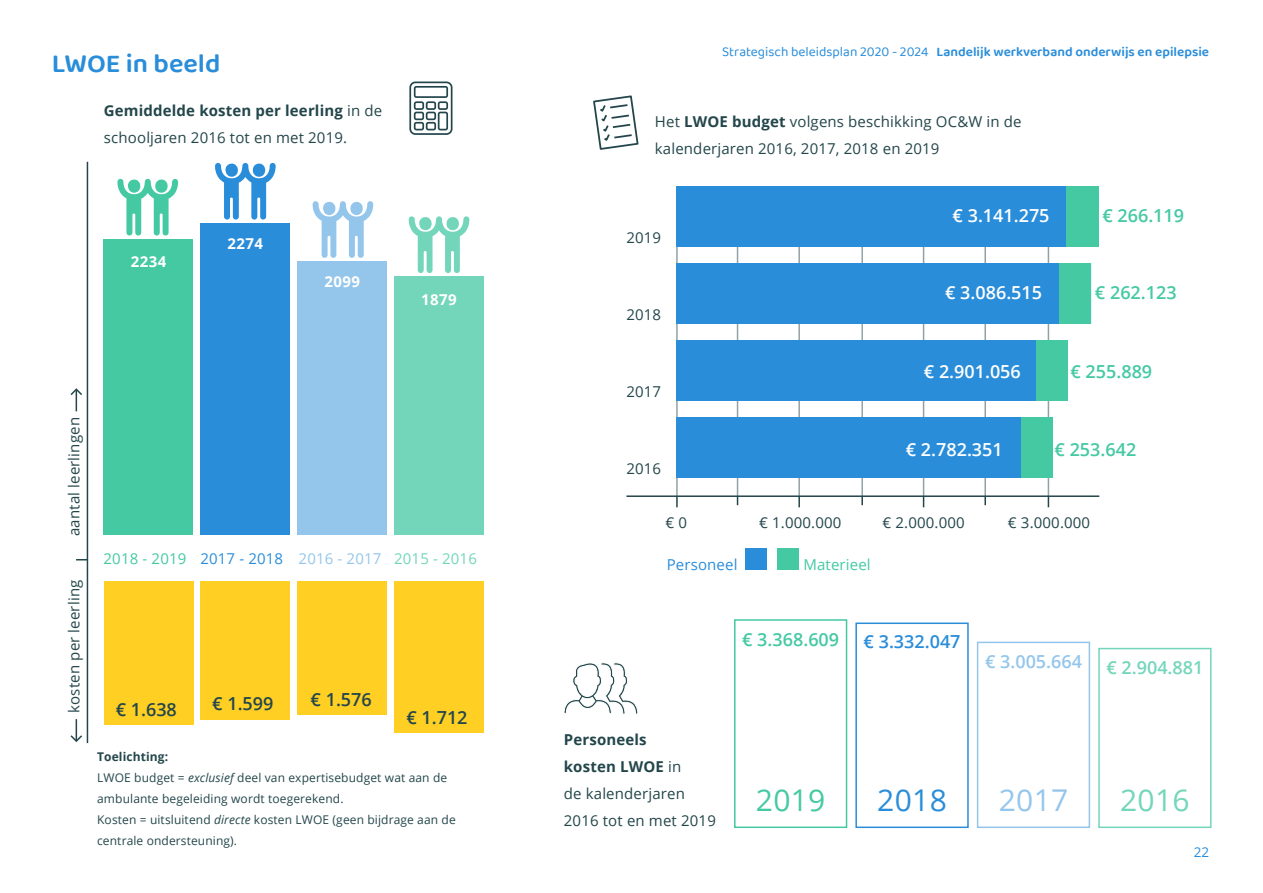
<style>
.page{position:relative;width:1263px;height:893px;background:#fff}
.page>*{position:absolute;margin:0;border:0;box-sizing:border-box;transform-origin:0 0}
.t1{font:30px "Open Sans";color:#44c9a3}
.t2{font:30px "Open Sans";color:#298dda}
.t3{font:30px "Open Sans";color:#94c6ec}
.t4{font:30px "Open Sans";color:#73d6ba}
.t5{font:600 27px "Baloo 2";color:#298dda}
.t6{font:600 18px "Open Sans";color:#44c9a3}
.t7{font:600 18px "Open Sans";color:#fff}
.t8{font:600 18px "Open Sans";color:#23464b}
.t9{font:600 18px "Open Sans";color:#298dda}
.t10{font:600 18px "Open Sans";color:#94c6ec}
.t11{font:600 18px "Open Sans";color:#73d6ba}
.t12{font:15px "Open Sans";letter-spacing:.01em;color:#23464b}
.t13{font:700 15px "Open Sans";letter-spacing:.01em;color:#23464b}
.t14{font:15px "Open Sans";letter-spacing:.01em;color:#298dda}
.t15{font:15px "Open Sans";letter-spacing:.01em;color:#44c9a3}
.t16{font:700 15px "Open Sans";letter-spacing:.03em;color:#fff}
.t17{font:15px "Open Sans";letter-spacing:.01em;color:#94c6ec}
.t18{font:15px "Open Sans";letter-spacing:.01em;color:#73d6ba}
.t19{font:600 13.5px "Baloo 2";color:#298dda}
.t20{font:13.5px "Open Sans";color:#298dda}
.t21{font:12px/21px "Open Sans";letter-spacing:.01em;color:#23464b}
.t22{font:700 12px "Open Sans";letter-spacing:.01em;color:#23464b}
.s1{font-weight:400}
.s2{font-style:italic}
.s3{font-weight:700}
</style>
<div class="page">
<hr style="left:1048px;top:187px;width:1px;height:310px;background:#91a2a5">
<hr style="left:861px;top:187px;width:2px;height:310px;background:#91a2a5">
<hr style="left:676px;top:187px;width:2px;height:310px;background:#91a2a5">
<hr style="left:737px;top:187px;width:1px;height:310px;background:#91a2a5">
<hr style="left:798px;top:187px;width:2px;height:310px;background:#91a2a5">
<hr style="left:923px;top:187px;width:1px;height:310px;background:#91a2a5">
<hr style="left:984px;top:187px;width:2px;height:310px;background:#91a2a5">
<div style="left:1065px;top:186px;width:33px;height:60px;background:#44c9a3"></div>
<div style="left:1059px;top:263px;width:32px;height:60px;background:#44c9a3"></div>
<div style="left:1036px;top:340px;width:31px;height:60px;background:#44c9a3"></div>
<div style="left:1021px;top:417px;width:31px;height:61px;background:#44c9a3"></div>
<div style="left:676px;top:186px;width:389px;height:60px;background:#298dda"></div>
<div style="left:676px;top:263px;width:383px;height:60px;background:#298dda"></div>
<div style="left:676px;top:340px;width:360px;height:60px;background:#298dda"></div>
<div style="left:676px;top:417px;width:345px;height:61px;background:#298dda"></div>
<svg style="left:593px;top:95px;width:46px;height:55px"></svg>
<hr style="left:626px;top:495px;width:473px;height:2px;background:#23464b">
<svg style="left:861px;top:497px;width:2px;height:8px"></svg>
<svg style="left:676px;top:497px;width:2px;height:10px"></svg>
<svg style="left:798px;top:497px;width:2px;height:10px"></svg>
<svg style="left:984px;top:497px;width:2px;height:8px"></svg>
<svg style="left:564px;top:662px;width:74px;height:53px"></svg>
<div style="left:745px;top:548px;width:21px;height:22px;background:#298dda"></div>
<div style="left:776px;top:548px;width:22px;height:22px;background:#44c9a3"></div>
<div style="left:1098px;top:648px;width:113px;height:180px;border:2px solid #73d6ba"></div>
<div style="left:977px;top:642px;width:113px;height:186px;border:2px solid #94c6ec"></div>
<div style="left:855px;top:622px;width:114px;height:206px;border:2px solid #298dda"></div>
<div style="left:734px;top:619px;width:113px;height:209px;border:2px solid #44c9a3"></div>
<div style="left:394px;top:276px;width:90px;height:259px;background:#73d6ba"></div>
<div style="left:297px;top:262px;width:90px;height:273px;background:#94c6ec"></div>
<div style="left:200px;top:224px;width:90px;height:311px;background:#298dda"></div>
<div style="left:104px;top:240px;width:89px;height:295px;background:#44c9a3"></div>
<hr style="left:87px;top:162px;width:1px;height:581px;background:#23464b">
<svg style="left:409px;top:82px;width:43px;height:53px"></svg>
<svg style="left:70px;top:388px;width:12px;height:23px"></svg>
<svg style="left:70px;top:719px;width:12px;height:23px"></svg>
<div style="left:394px;top:581px;width:90px;height:152px;background:#ffcf24"></div>
<div style="left:297px;top:581px;width:90px;height:134px;background:#ffcf24"></div>
<div style="left:200px;top:581px;width:90px;height:139px;background:#ffcf24"></div>
<div style="left:104px;top:581px;width:89px;height:144px;background:#ffcf24"></div>
<svg style="left:117px;top:179px;width:61px;height:57px"></svg>
<svg style="left:215px;top:163px;width:61px;height:57px"></svg>
<svg style="left:313px;top:201px;width:60px;height:57px"></svg>
<svg style="left:409px;top:216px;width:60px;height:57px"></svg>
<p class="t5" style="left:52px;top:44px;width:170px">LWOE in beeld</p>
<p class="t13" style="left:104px;top:100px;width:280px">Gemiddelde kosten per leerling <span class="s1">in de</span></p>
<p class="t12" style="left:104px;top:127px;width:245px">schooljaren 2016 tot en met 2019.</p>
<p class="t16" style="left:131px;top:251px;width:37px">2234</p>
<p class="t16" style="left:228px;top:233px;width:37px">2274</p>
<p class="t16" style="left:324px;top:270px;width:37px">2099</p>
<p class="t16" style="left:421px;top:289px;width:37px">1879</p>
<p class="t12" style="left:64px;top:536px;width:121px;rotate:-90deg">aantal leerlingen</p>
<p class="t12" style="left:64px;top:713px;width:135px;rotate:-90deg">kosten per leerling</p>
<p class="t15" style="left:104px;top:548px;width:84px">2018 - 2019</p>
<p class="t14" style="left:200px;top:548px;width:84px">2017 - 2018</p>
<p class="t17" style="left:299px;top:548px;width:84px">2016 - 2017</p>
<p class="t18" style="left:394px;top:548px;width:84px">2015 - 2016</p>
<p class="t8" style="left:116px;top:697px;width:63px">€ 1.638</p>
<p class="t8" style="left:212px;top:691px;width:63px">€ 1.599</p>
<p class="t8" style="left:311px;top:687px;width:63px">€ 1.576</p>
<p class="t8" style="left:406px;top:705px;width:63px">€ 1.712</p>
<p class="t22" style="left:97px;top:748px;width:73px">Toelichting:</p>
<p class="t21" style="left:97px;top:767px;width:352px">LWOE budget = <span class="s2">exclusief</span> deel van expertisebudget wat aan de ambulante begeleiding wordt toegerekend.</p>
<p class="t21" style="left:97px;top:809px;width:360px">Kosten = uitsluitend <span class="s2">directe</span> kosten LWOE (geen bijdrage aan de centrale ondersteuning).</p>
<p class="t19" style="left:722px;top:42px;width:488px"><span class="s1">Strategisch beleidsplan 2020 - 2024</span> Landelijk werkverband onderwijs en epilepsie</p>
<p class="t12" style="left:655px;top:112px;width:368px">Het <span class="s3">LWOE budget</span> volgens beschikking OC&amp;W in de</p>
<p class="t12" style="left:655px;top:139px;width:286px">kalenderjaren 2016, 2017, 2018 en 2019</p>
<p class="t12" style="left:626px;top:228px;width:36px">2019</p>
<p class="t12" style="left:626px;top:305px;width:36px">2018</p>
<p class="t12" style="left:626px;top:382px;width:36px">2017</p>
<p class="t12" style="left:626px;top:459px;width:36px">2016</p>
<p class="t7" style="left:952px;top:203px;width:98px">€ 3.141.275</p>
<p class="t6" style="left:1102px;top:203px;width:83px">€ 266.119</p>
<p class="t7" style="left:945px;top:280px;width:98px">€ 3.086.515</p>
<p class="t6" style="left:1095px;top:280px;width:83px">€ 262.123</p>
<p class="t7" style="left:924px;top:359px;width:98px">€ 2.901.056</p>
<p class="t7" style="left:906px;top:437px;width:98px">€ 2.782.351</p>
<p class="t6" style="left:1070px;top:359px;width:83px">€ 255.889</p>
<p class="t6" style="left:1054px;top:437px;width:83px">€ 253.642</p>
<p class="t12" style="left:665px;top:513px;width:23px">€ 0</p>
<p class="t12" style="left:759px;top:513px;width:84px">€ 1.000.000</p>
<p class="t12" style="left:882px;top:513px;width:84px">€ 2.000.000</p>
<p class="t12" style="left:1008px;top:513px;width:84px">€ 3.000.000</p>
<p class="t14" style="left:667px;top:554px;width:72px">Personeel</p>
<p class="t15" style="left:803px;top:554px;width:69px">Materieel</p>
<p class="t13" style="left:564px;top:729px;width:84px">Personeels</p>
<p class="t13" style="left:564px;top:756px;width:119px">kosten LWOE <span class="s1">in</span></p>
<p class="t12" style="left:564px;top:783px;width:123px">de kalenderjaren</p>
<p class="t12" style="left:564px;top:810px;width:154px">2016 tot en met 2019</p>
<p class="t6" style="left:742px;top:627px;width:98px">€ 3.368.609</p>
<p class="t9" style="left:864px;top:629px;width:98px">€ 3.332.047</p>
<p class="t10" style="left:985px;top:649px;width:98px">€ 3.005.664</p>
<p class="t11" style="left:1106px;top:655px;width:98px">€ 2.904.881</p>
<p class="t1" style="left:756px;top:780px;width:71px">2019</p>
<p class="t2" style="left:877px;top:780px;width:71px">2018</p>
<p class="t3" style="left:999px;top:780px;width:71px">2017</p>
<p class="t4" style="left:1120px;top:780px;width:71px">2016</p>
<p class="t20" style="left:1194px;top:843px;width:17px">22</p>
</div>
